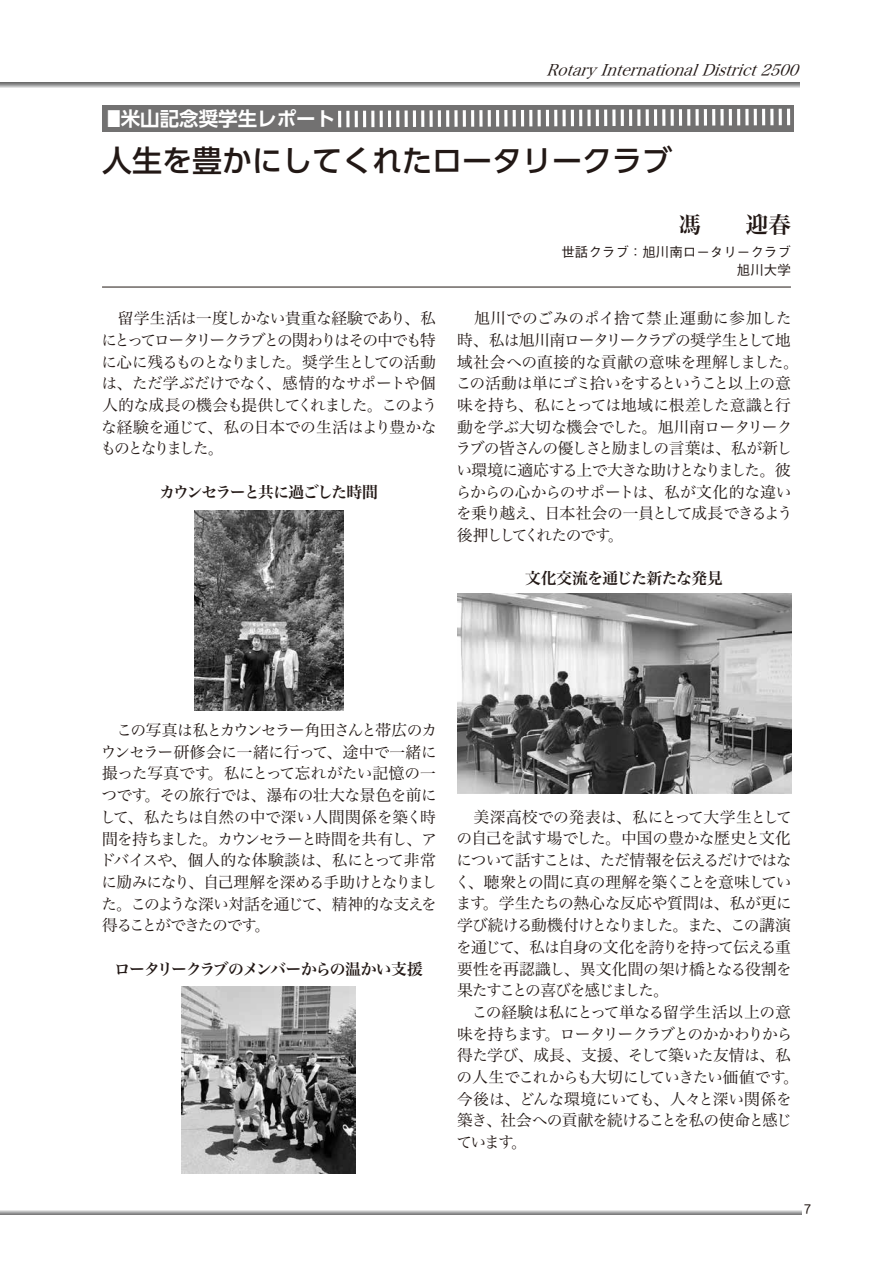
<style>
.page{position:relative;width:893px;height:1263px;background:#fff}
.page>*{position:absolute;margin:0;border:0;box-sizing:border-box;transform-origin:0 0}
.t1{font:500 30px "UD Shin Go Pro";color:#221815}
.t2{font:22.5px "Hira Min Pro N W6";color:#221815}
.t3{font:700 19.5px "UD Shin Go Pro De";color:#fff;scale:.7 1}
.t4{font:15.75px/21.6px "Hira Min Pro N W3";letter-spacing:-.05em;color:#221815;text-align:justify}
.t5{font:15.75px "Hira Min Pro N W6";letter-spacing:-.05em;color:#221815}
.t6{font:italic 15.75px "Hira Min Pro N W3";color:#221815}
.t7{font:15.75px "Hira Min Pro N W6";letter-spacing:-.08em;color:#221815}
.t8{font:15px "DFHS Gothic Std W3";color:#221815}
.t9{font:500 13.5px/18px "Gothic BBB Pro";color:#221815;text-align:right}
</style>
<div class="page">
<svg style="left:0;top:83px;width:799px;height:5px;background:#abacac"></svg>
<svg style="left:0;top:1210px;width:801px;height:4px;background:#b8b8b9"></svg>
<hr style="left:102px;top:287px;width:689px;height:1px;background:#221815">
<div style="left:102px;top:105px;width:691px;height:27px;background:#727171"></div>
<hr style="left:338px;top:111px;width:3px;height:16px;background:#fff">
<svg style="left:346px;top:111px;width:4px;height:16px"></svg>
<hr style="left:355px;top:111px;width:3px;height:16px;background:#fff">
<hr style="left:363px;top:111px;width:3px;height:16px;background:#fff">
<hr style="left:371px;top:111px;width:3px;height:16px;background:#fff">
<hr style="left:380px;top:111px;width:3px;height:16px;background:#fff">
<hr style="left:388px;top:111px;width:3px;height:16px;background:#fff">
<hr style="left:396px;top:111px;width:3px;height:16px;background:#fff">
<hr style="left:405px;top:110px;width:3px;height:17px;background:#fff">
<hr style="left:413px;top:110px;width:3px;height:17px;background:#fff">
<hr style="left:421px;top:110px;width:3px;height:17px;background:#fff">
<svg style="left:429px;top:110px;width:4px;height:17px"></svg>
<hr style="left:438px;top:110px;width:3px;height:17px;background:#fff">
<hr style="left:446px;top:110px;width:3px;height:17px;background:#fff">
<svg style="left:454px;top:110px;width:4px;height:17px"></svg>
<hr style="left:463px;top:110px;width:3px;height:17px;background:#fff">
<hr style="left:471px;top:110px;width:3px;height:17px;background:#fff">
<svg style="left:479px;top:110px;width:4px;height:17px"></svg>
<hr style="left:488px;top:110px;width:3px;height:17px;background:#fff">
<hr style="left:496px;top:110px;width:3px;height:17px;background:#fff">
<hr style="left:504px;top:110px;width:3px;height:17px;background:#fff">
<hr style="left:513px;top:110px;width:3px;height:16px;background:#fff">
<hr style="left:521px;top:110px;width:3px;height:16px;background:#fff">
<hr style="left:529px;top:110px;width:3px;height:16px;background:#fff">
<hr style="left:538px;top:110px;width:3px;height:16px;background:#fff">
<hr style="left:546px;top:110px;width:3px;height:16px;background:#fff">
<hr style="left:554px;top:110px;width:3px;height:16px;background:#fff">
<svg style="left:562px;top:110px;width:4px;height:16px"></svg>
<hr style="left:571px;top:110px;width:3px;height:16px;background:#fff">
<hr style="left:579px;top:110px;width:3px;height:16px;background:#fff">
<svg style="left:587px;top:110px;width:4px;height:16px"></svg>
<hr style="left:596px;top:110px;width:3px;height:16px;background:#fff">
<hr style="left:604px;top:110px;width:3px;height:16px;background:#fff">
<svg style="left:612px;top:110px;width:4px;height:16px"></svg>
<hr style="left:621px;top:109px;width:3px;height:17px;background:#fff">
<hr style="left:629px;top:109px;width:3px;height:17px;background:#fff">
<hr style="left:637px;top:109px;width:3px;height:17px;background:#fff">
<hr style="left:646px;top:109px;width:3px;height:17px;background:#fff">
<hr style="left:654px;top:109px;width:3px;height:17px;background:#fff">
<hr style="left:662px;top:109px;width:3px;height:17px;background:#fff">
<hr style="left:671px;top:109px;width:3px;height:17px;background:#fff">
<hr style="left:679px;top:109px;width:3px;height:17px;background:#fff">
<hr style="left:687px;top:109px;width:3px;height:17px;background:#fff">
<svg style="left:695px;top:109px;width:4px;height:17px"></svg>
<hr style="left:704px;top:109px;width:3px;height:17px;background:#fff">
<hr style="left:712px;top:109px;width:3px;height:17px;background:#fff">
<svg style="left:720px;top:109px;width:4px;height:16px"></svg>
<hr style="left:729px;top:109px;width:3px;height:16px;background:#fff">
<hr style="left:737px;top:109px;width:3px;height:16px;background:#fff">
<svg style="left:745px;top:109px;width:4px;height:16px"></svg>
<hr style="left:754px;top:109px;width:3px;height:16px;background:#fff">
<hr style="left:762px;top:109px;width:3px;height:16px;background:#fff">
<hr style="left:770px;top:109px;width:3px;height:16px;background:#fff">
<hr style="left:779px;top:109px;width:3px;height:16px;background:#fff">
<hr style="left:787px;top:109px;width:3px;height:16px;background:#fff">
<img style="left:194px;top:511px;width:150px;height:199px">
<img style="left:458px;top:593px;width:333px;height:200px">
<img style="left:182px;top:986px;width:174px;height:188px">
<p class="t6" style="left:546px;top:57px;width:261px">RotaryInternationalDistrict2500</p>
<p class="t3" style="left:107px;top:103px;width:327px">■米山記念奨学生レポート</p>
<h1 class="t1" style="left:102px;top:136px;width:572px">人生を豊かにしてくれたロータリークラブ</h1>
<p class="t4" style="left:101px;top:306px;width:339px">　留学生活は一度しかない貴重な経験であり、私にとってロータリークラブとの関わりはその中でも特に心に残るものとなりました。奨学生としての活動は、ただ学ぶだけでなく、感情的なサポートや個人的な成長の機会も提供してくれました。このような経験を通じて、私の日本での生活はより豊かなものとなりました。</p>
<p class="t7" style="left:159px;top:478px;width:220px">カウンセラーと共に過ごした時間</p>
<h2 class="t2" style="left:678px;top:205px;width:114px">馮　　迎春</h2>
<p class="t9" style="left:561px;top:241px;width:231px">世話クラブ：旭川南ロータリークラブ旭川大学</p>
<p class="t4" style="left:456px;top:306px;width:345px;text-align:left">　旭川でのごみのポイ捨て禁止運動に参加した時、私は旭川南ロータリークラブの奨学生として地域社会への直接的な貢献の意味を理解しました。この活動は単にゴミ拾いをするということ以上の意味を持ち、私にとっては地域に根差した意識と行動を学ぶ大切な機会でした。旭川南ロータリークラブの皆さんの優しさと励ましの言葉は、私が新しい環境に適応する上で大きな助けとなりました。彼らからの心からのサポートは、私が文化的な違いを乗り越え、日本社会の一員として成長できるよう後押ししてくれたのです。</p>
<p class="t5" style="left:525px;top:564px;width:200px">文化交流を通じた新たな発見</p>
<p class="t4" style="left:100px;top:718px;width:339px">　この写真は私とカウンセラー角田さんと帯広のカウンセラー研修会に一緒に行って、途中で一緒に撮った写真です。私にとって忘れがたい記憶の一つです。その旅行では、瀑布の壮大な景色を前にして、私たちは自然の中で深い人間関係を築く時間を持ちました。カウンセラーと時間を共有し、アドバイスや、個人的な体験談は、私にとって非常に励みになり、自己理解を深める手助けとなりました。このような深い対話を通じて、精神的な支えを得ることができたのです。</p>
<p class="t5" style="left:114px;top:955px;width:310px">ロータリークラブのメンバーからの温かい支援</p>
<p class="t4" style="left:455px;top:805px;width:345px;text-align:left">　美深高校での発表は、私にとって大学生としての自己を試す場でした。中国の豊かな歴史と文化について話すことは、ただ情報を伝えるだけではなく、聴衆との間に真の理解を築くことを意味しています。学生たちの熱心な反応や質問は、私が更に学び続ける動機付けとなりました。また、この講演を通じて、私は自身の文化を誇りを持って伝える重要性を再認識し、異文化間の架け橋となる役割を果たすことの喜びを感じました。<br>　この経験は私にとって単なる留学生活以上の意味を持ちます。ロータリークラブとのかかわりから得た学び、成長、支援、そして築いた友情は、私の人生でこれからも大切にしていきたい価値です。今後は、どんな環境にいても、人々と深い関係を築き、社会への貢献を続けることを私の使命と感じています。</p>
<p class="t8" style="left:804px;top:1201px;width:9px">7</p>
</div>
